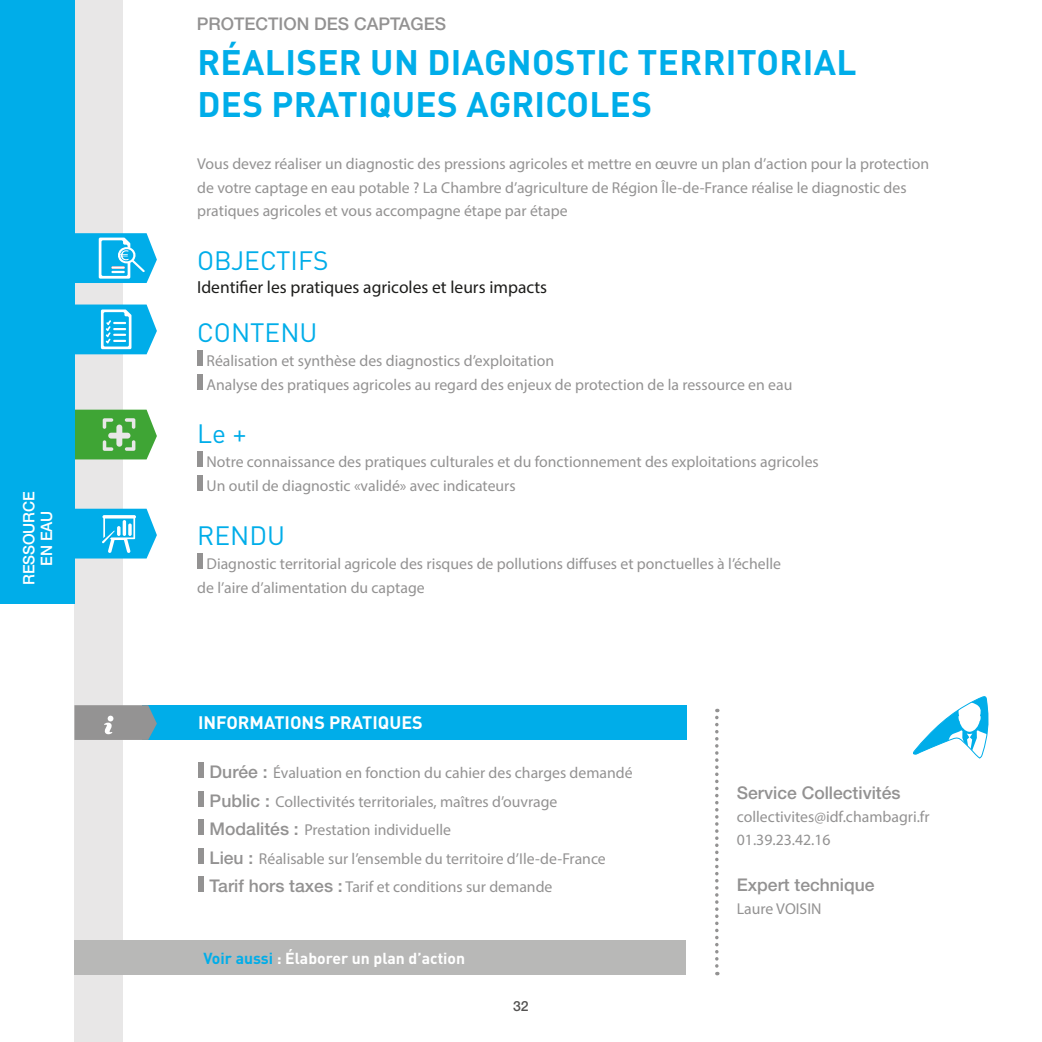
<style>
.page{position:relative;width:1042px;height:1042px;background:#fff}
.page>*{position:absolute;margin:0;border:0;box-sizing:border-box;transform-origin:0 0}
.t1{font:700 35px "DIN Pro";letter-spacing:.01em;color:#00ade9}
.t2{font:26.25px "DIN Pro";color:#00ade9}
.t3{font:700 17.85px "DIN Pro";color:#fff}
.t4{font:500 17.5px "Helvetica Neue";color:#939292}
.t5{font:17.5px "Myriad Pro";color:#1d1d1b}
.t6{font:15.75px "Myriad Pro";color:#939292}
.t7{font:700 15.75px "DIN Pro";color:#fff}
.t8{font:500 15.75px "Helvetica Neue";letter-spacing:-.01em;color:#fff}
.t9{font:500 14px "Helvetica Neue";color:#545352}
.s1{font-family:"Helvetica Neue";font-weight:500;font-size:17.5px}
.s2{color:#00ade9}
</style>
<div class="page">
<div style="left:197px;top:350px;width:6px;height:15px;background:#939292"></div>
<div style="left:197px;top:374px;width:6px;height:15px;background:#939292"></div>
<div style="left:197px;top:451px;width:6px;height:16px;background:#939292"></div>
<div style="left:197px;top:475px;width:6px;height:16px;background:#939292"></div>
<div style="left:197px;top:553px;width:6px;height:16px;background:#939292"></div>
<div style="left:142px;top:705px;width:544px;height:35px;background:#00ade9"></div>
<div style="left:198px;top:762px;width:6px;height:16px;background:#939292"></div>
<div style="left:198px;top:791px;width:6px;height:16px;background:#939292"></div>
<div style="left:198px;top:819px;width:6px;height:16px;background:#939292"></div>
<div style="left:198px;top:848px;width:6px;height:15px;background:#939292"></div>
<div style="left:198px;top:876px;width:6px;height:16px;background:#939292"></div>
<svg style="left:715px;top:709px;width:3px;height:266px"></svg>
<hr style="left:1041px;top:0;width:1px;height:1042px;background:#e8e7e7">
<div style="left:74px;top:0;width:49px;height:1042px;background:#e8e7e7"></div>
<svg style="left:1041px;top:179px;width:1px;height:49px"></svg>
<svg style="left:74px;top:233px;width:83px;height:50px;background:#33bded"></svg>
<svg style="left:74px;top:304px;width:83px;height:50px;background:#31bced"></svg>
<svg style="left:74px;top:509px;width:83px;height:49px;background:#2dbbec"></svg>
<svg style="left:74px;top:705px;width:83px;height:35px;background:#90989b"></svg>
<hr style="left:1041px;top:940px;width:1px;height:35px;background:#b8b8b7">
<div style="left:74px;top:940px;width:612px;height:35px;background:#b8b8b7"></div>
<svg style="left:1041px;top:428px;width:1px;height:50px"></svg>
<svg style="left:74px;top:410px;width:83px;height:49px;background:#5cb157"></svg>
<div style="left:0;top:0;width:74px;height:603px;background:#00ade9"></div>
<svg style="left:913px;top:696px;width:76px;height:63px"></svg>
<p class="t8" style="left:20px;top:585px;width:95px;rotate:-90deg">RESSOURCE</p>
<p class="t8" style="left:37px;top:566px;width:56px;rotate:-90deg">EN EAU</p>
<p class="t4" style="left:197px;top:13px;width:251px">PROTECTION DES CAPTAGES</p>
<p class="t1" style="left:197px;top:39px;width:661px">RÉALISER UN DIAGNOSTIC TERRITORIAL</p>
<p class="t1" style="left:197px;top:81px;width:456px">DES PRATIQUES AGRICOLES</p>
<p class="t6" style="left:197px;top:154px;width:733px">Vous devez réaliser un diagnostic des pressions agricoles et mettre en œuvre un plan d’action pour la protection</p>
<p class="t6" style="left:197px;top:177px;width:711px">de votre captage en eau potable ? La Chambre d’agriculture de Région Île-de-France réalise le diagnostic des</p>
<p class="t6" style="left:197px;top:201px;width:372px">pratiques agricoles et vous accompagne étape par étape</p>
<p class="t2" style="left:197px;top:243px;width:133px">OBJECTIFS</p>
<p class="t5" style="left:197px;top:276px;width:351px">Identifier les pratiques agricoles et leurs impacts</p>
<p class="t2" style="left:197px;top:314px;width:122px">CONTENU</p>
<p class="t6" style="left:206px;top:350px;width:349px">Réalisation et synthèse des diagnostics d’exploitation</p>
<p class="t6" style="left:206px;top:374px;width:587px">Analyse des pratiques agricoles au regard des enjeux de protection de la ressource en eau</p>
<p class="t2" style="left:197px;top:416px;width:51px">Le +</p>
<p class="t6" style="left:206px;top:452px;width:614px">Notre connaissance des pratiques culturales et du fonctionnement des exploitations agricoles</p>
<p class="t6" style="left:206px;top:476px;width:311px">Un outil de diagnostic «validé» avec indicateurs</p>
<p class="t2" style="left:197px;top:517px;width:89px">RENDU</p>
<p class="t6" style="left:206px;top:554px;width:576px">Diagnostic territorial agricole des risques de pollutions diffuses et ponctuelles à l’échelle</p>
<p class="t6" style="left:197px;top:578px;width:229px">de l’aire d’alimentation du captage</p>
<p class="t3" style="left:198px;top:711px;width:226px">INFORMATIONS PRATIQUES</p>
<p class="t6" style="left:210px;top:763px;width:424px"><span class="s1">Durée :</span> Évaluation en fonction du cahier des charges demandé</p>
<p class="t6" style="left:210px;top:792px;width:349px"><span class="s1">Public :</span> Collectivités territoriales, maîtres d’ouvrage</p>
<p class="t6" style="left:210px;top:820px;width:243px"><span class="s1">Modalités :</span> Prestation individuelle</p>
<p class="t6" style="left:210px;top:848px;width:398px"><span class="s1">Lieu :</span> Réalisable sur l’ensemble du territoire d’Ile-de-France</p>
<p class="t6" style="left:210px;top:877px;width:344px"><span class="s1">Tarif hors taxes :</span> Tarif et conditions sur demande</p>
<p class="t7" style="left:203px;top:947px;width:263px"><span class="s2">Voir aussi</span> : Élaborer un plan d’action</p>
<p class="t9" style="left:513px;top:997px;width:17px">32</p>
<p class="t4" style="left:737px;top:782px;width:165px">Service Collectivités</p>
<p class="t6" style="left:737px;top:807px;width:194px">collectivites@idf.chambagri.fr</p>
<p class="t6" style="left:737px;top:829px;width:95px">01.39.23.42.16</p>
<p class="t4" style="left:737px;top:874px;width:139px">Expert technique</p>
<p class="t6" style="left:737px;top:899px;width:86px">Laure VOISIN</p>
</div>
